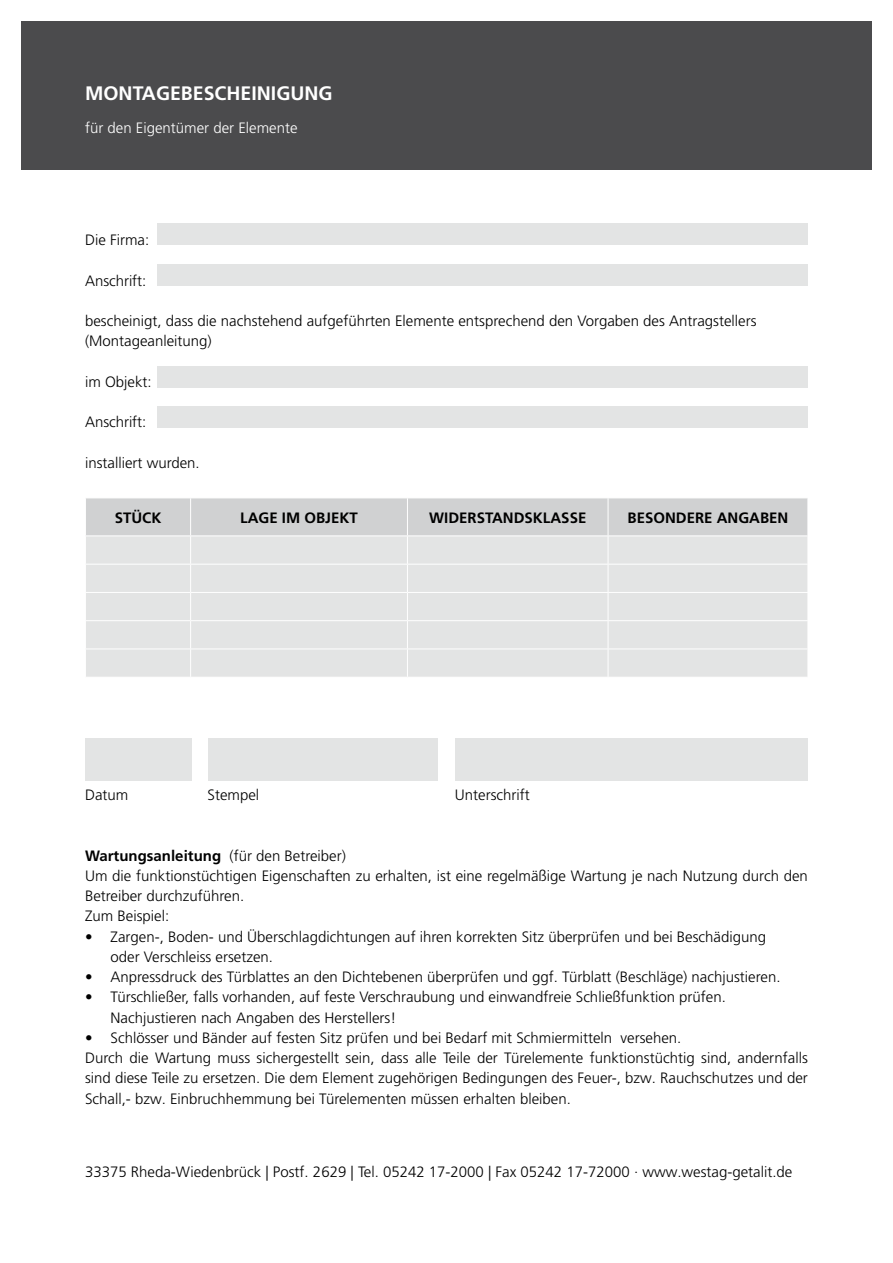
<style>
.page{position:relative;width:893px;height:1263px;background:#fff}
.page>*{position:absolute;margin:0;border:0;box-sizing:border-box;transform-origin:0 0}
.t1{font:700 19.5px "Frutiger LT Pro";color:#fff}
.t2{font:300 15px/20.2px "Frutiger LT Pro";color:#000}
.t3{font:700 15px "Frutiger LT Pro";color:#000}
.t4{font:300 15px "Frutiger LT Pro";color:#fff}
.s1{font-weight:700}
</style>
<div class="page">
<div style="left:21px;top:21px;width:851px;height:149px;background:#4b4b4d"></div>
<svg style="left:86px;top:498px;width:722px;height:179px;background:#dfe0e1"></svg>
<hr style="left:85px;top:564px;width:106px;height:1px;background:#fff">
<hr style="left:85px;top:535px;width:106px;height:1px;background:#fff">
<hr style="left:190px;top:498px;width:1px;height:37px;background:#fff">
<hr style="left:407px;top:498px;width:1px;height:37px;background:#fff">
<hr style="left:608px;top:498px;width:1px;height:37px;background:#fff">
<hr style="left:807px;top:498px;width:1px;height:37px;background:#fff">
<hr style="left:191px;top:535px;width:216px;height:1px;background:#fff">
<hr style="left:407px;top:535px;width:201px;height:1px;background:#fff">
<hr style="left:608px;top:535px;width:200px;height:1px;background:#fff">
<div style="left:157px;top:224px;width:651px;height:21px;background:#e3e4e4"></div>
<div style="left:157px;top:265px;width:651px;height:21px;background:#e3e4e4"></div>
<div style="left:157px;top:366px;width:651px;height:21px;background:#e3e4e4"></div>
<div style="left:157px;top:406px;width:651px;height:21px;background:#e3e4e4"></div>
<div style="left:85px;top:738px;width:106px;height:43px;background:#e3e4e4"></div>
<div style="left:209px;top:738px;width:229px;height:43px;background:#e3e4e4"></div>
<div style="left:456px;top:738px;width:352px;height:43px;background:#e3e4e4"></div>
<h1 class="t1" style="left:85px;top:81px;width:249px">MONTAGEBESCHEINIGUNG</h1>
<p class="t4" style="left:85px;top:119px;width:214px">für den Eigentümer der Elemente</p>
<p class="t2" style="left:85px;top:230px;width:66px">Die Firma:</p>
<p class="t2" style="left:85px;top:270px;width:63px">Anschrift:</p>
<p class="t2" style="left:85px;top:311px;width:673px">bescheinigt, dass die nachstehend aufgeführten Elemente entsprechend den Vorgaben des Antragstellers (Montageanleitung)</p>
<p class="t2" style="left:85px;top:372px;width:68px">im Objekt:</p>
<p class="t2" style="left:85px;top:412px;width:63px">Anschrift:</p>
<p class="t2" style="left:85px;top:453px;width:116px">installiert wurden.</p>
<p class="t3" style="left:115px;top:508px;width:48px">STÜCK</p>
<p class="t3" style="left:240px;top:508px;width:119px">LAGE IM OBJEKT</p>
<p class="t3" style="left:429px;top:508px;width:159px">WIDERSTANDSKLASSE</p>
<p class="t3" style="left:628px;top:508px;width:162px">BESONDERE ANGABEN</p>
<p class="t2" style="left:85px;top:785px;width:45px">Datum</p>
<p class="t2" style="left:208px;top:785px;width:53px">Stempel</p>
<p class="t2" style="left:455px;top:785px;width:76px">Unterschrift</p>
<p class="t2" style="left:85px;top:845px;width:724px"><span class="s1">WARTUNGSANLEITUNG</span> (für den Betreiber)<br>Um die funktionstüchtigen Eigenschaften zu erhalten, ist eine regelmäßige Wartung je nach Nutzung durch den Betreiber durchzuführen.<br>Zum Beispiel:</p>
<p class="t2" style="left:111px;top:926px;width:657px;text-indent:-26px">• Zargen-, Boden- und Überschlagdichtungen auf ihren korrekten Sitz überprüfen und bei Beschädigung oder Verschleiss ersetzen.</p>
<p class="t2" style="left:85px;top:967px;width:697px">• Anpressdruck des Türblattes an den Dichtebenen überprüfen und ggf. Türblatt (Beschläge) nachjustieren.</p>
<p class="t2" style="left:111px;top:987px;width:617px;text-indent:-26px">• Türschließer, falls vorhanden, auf feste Verschraubung und einwandfreie Schließfunktion prüfen.<br>Nachjustieren nach Angaben des Herstellers!</p>
<p class="t2" style="left:85px;top:1028px;width:724px">• Schlösser und Bänder auf festen Sitz prüfen und bei Bedarf mit Schmiermitteln versehen.<br>Durch die Wartung muss sichergestellt sein, dass alle Teile der Türelemente funktionstüchtig sind, andernfalls sind diese Teile zu ersetzen. Die dem Element zugehörigen Bedingungen des Feuer-, bzw. Rauchschutzes und der Schall,- bzw. Einbruchhemmung bei Türelementen müssen erhalten bleiben.</p>
<p class="t2" style="left:85px;top:1162px;width:709px">33375 Rheda-Wiedenbrück | Postf. 2629 | Tel. 05242 17-2000 | Fax 05242 17-72000 · www.westag-getalit.de</p>
</div>
